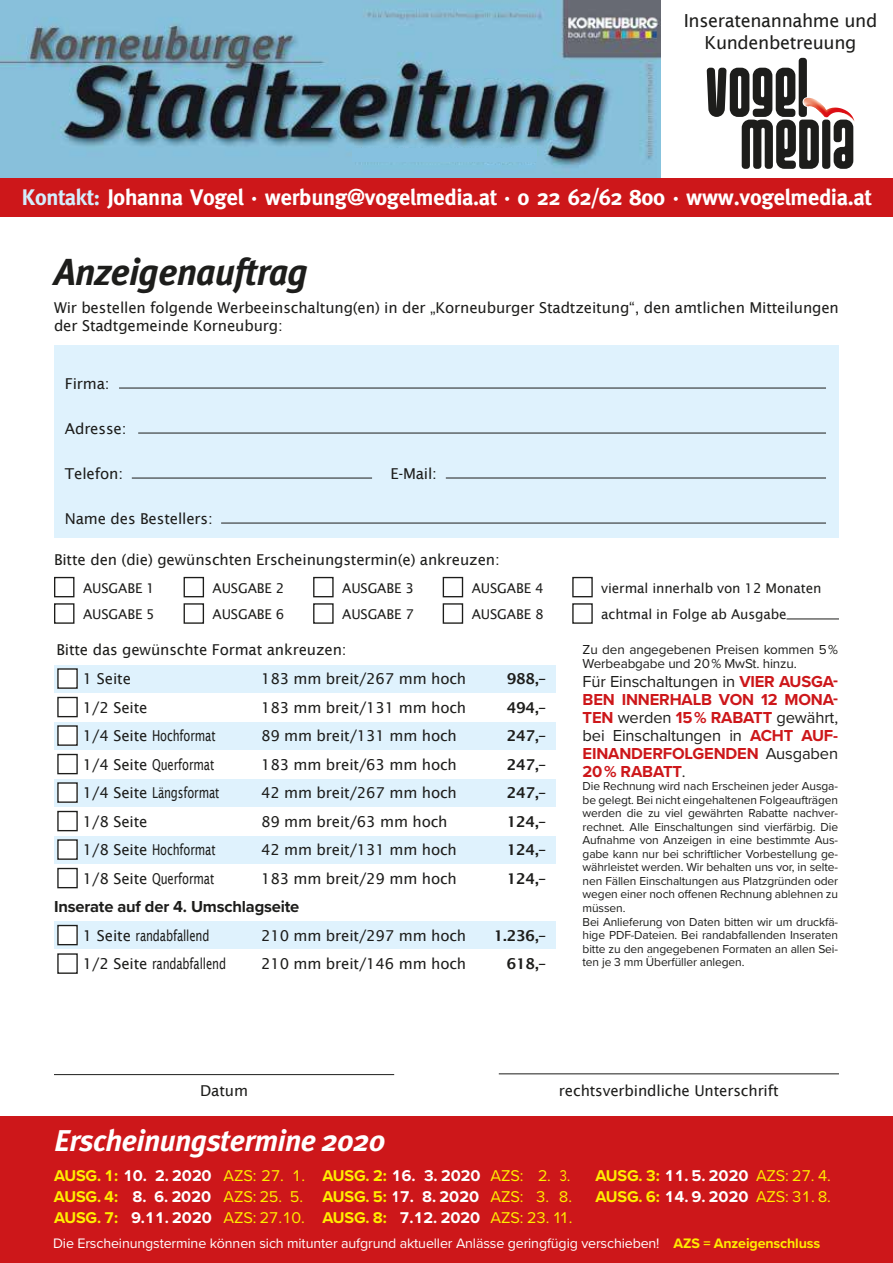
<style>
.page{position:relative;width:893px;height:1263px;background:#fff}
.page>*{position:absolute;margin:0;border:0;box-sizing:border-box;transform-origin:0 0}
.t1{font:italic 700 37.5px "Meta Plus";letter-spacing:-.02em;color:#1d1d1b}
.t2{font:italic 700 30px "Meta Plus";letter-spacing:-.02em;color:#fff}
.t3{font:700 22.5px "Meta";letter-spacing:-.01em;color:#fff}
.t4{font:18px/21.6px "Lucida Sans";letter-spacing:-.02em;color:#1d1d1b;text-align:center}
.t5{font:700 16.5px/18px "Proxima Nova";letter-spacing:-.01em;color:#cd171a;text-align:justify}
.t6{font:700 16.5px "Proxima Nova";letter-spacing:-.01em;color:#1d1d1b}
.t7{font:700 16.2px "Proxima Nova";letter-spacing:-.01em;color:#fff}
.t8{font:16.2px "Proxima Nova";letter-spacing:-.01em;color:#ffed00}
.t9{font:15px/29.5px "Lucida Sans";letter-spacing:-.01em;color:#1d1d1b}
.t10{font:600 15px "Lucida Sans";letter-spacing:-.01em;color:#1d1d1b}
.t11{font:14.25px "Proxima Nova";letter-spacing:-.01em;color:#fff}
.t12{font:13.5px "Lucida Sans";letter-spacing:-.01em;color:#1d1d1b}
.t13{font:13.5px/14.2px "Proxima Nova";letter-spacing:-.01em;color:#1d1d1b}
.t14{font:12px/13.5px "Proxima Nova";letter-spacing:-.01em;color:#1d1d1b}
.s1{color:#d4edfc}
.s2{font-weight:400;color:#1d1d1b}
.s3{color:#ffed00}
.s4{font-weight:400;color:#ffed00}
.s5{font-weight:700}
.s6{font-weight:700;color:#fff}
.s7{font-weight:700;color:#ffed00}
</style>
<div class="page">
<img style="left:0;top:0;width:661px;height:178px">
<svg style="left:707px;top:58px;width:146px;height:111px"></svg>
<img style="left:803px;top:98px;width:51px;height:24px">
<div style="left:0;top:178px;width:893px;height:38px;background:#cd171a"></div>
<div style="left:0;top:1116px;width:893px;height:147px;background:#cd171a"></div>
<hr style="left:54px;top:1074px;width:340px;height:1px;background:#1d1d1b">
<hr style="left:499px;top:1073px;width:340px;height:1px;background:#1d1d1b">
<div style="left:54px;top:665px;width:502px;height:27px;background:#dff2fd"></div>
<div style="left:54px;top:722px;width:502px;height:27px;background:#dff2fd"></div>
<div style="left:54px;top:779px;width:502px;height:27px;background:#dff2fd"></div>
<div style="left:54px;top:836px;width:502px;height:27px;background:#dff2fd"></div>
<div style="left:54px;top:921px;width:502px;height:27px;background:#dff2fd"></div>
<div style="left:58px;top:669px;width:19px;height:19px;background:#fff"></div>
<div style="left:57px;top:668px;width:21px;height:21px;border:1px solid #1d1d1b"></div>
<div style="left:57px;top:697px;width:21px;height:20px;border:1px solid #1d1d1b"></div>
<div style="left:58px;top:726px;width:19px;height:19px;background:#fff"></div>
<div style="left:57px;top:725px;width:21px;height:21px;border:1px solid #1d1d1b"></div>
<div style="left:57px;top:754px;width:21px;height:20px;border:1px solid #1d1d1b"></div>
<div style="left:58px;top:783px;width:19px;height:19px;background:#fff"></div>
<div style="left:57px;top:782px;width:21px;height:21px;border:1px solid #1d1d1b"></div>
<div style="left:57px;top:811px;width:21px;height:20px;border:1px solid #1d1d1b"></div>
<div style="left:58px;top:840px;width:19px;height:19px;background:#fff"></div>
<div style="left:57px;top:839px;width:21px;height:21px;border:1px solid #1d1d1b"></div>
<div style="left:57px;top:868px;width:21px;height:20px;border:1px solid #1d1d1b"></div>
<div style="left:58px;top:925px;width:19px;height:20px;background:#fff"></div>
<div style="left:57px;top:925px;width:21px;height:20px;border:1px solid #1d1d1b"></div>
<div style="left:57px;top:953px;width:21px;height:21px;border:1px solid #1d1d1b"></div>
<div style="left:54px;top:345px;width:785px;height:193px;background:#dff2fd"></div>
<hr style="left:119px;top:388px;width:707px;height:1px;background:#1d1d1b">
<hr style="left:138px;top:433px;width:688px;height:1px;background:#1d1d1b">
<hr style="left:132px;top:478px;width:240px;height:1px;background:#1d1d1b">
<hr style="left:221px;top:523px;width:605px;height:1px;background:#1d1d1b">
<hr style="left:446px;top:478px;width:380px;height:1px;background:#1d1d1b">
<div style="left:54px;top:577px;width:20px;height:20px;border:1px solid #1d1d1b"></div>
<div style="left:184px;top:577px;width:20px;height:20px;border:1px solid #1d1d1b"></div>
<div style="left:313px;top:577px;width:21px;height:20px;border:1px solid #1d1d1b"></div>
<div style="left:443px;top:577px;width:20px;height:20px;border:1px solid #1d1d1b"></div>
<div style="left:572px;top:577px;width:21px;height:20px;border:1px solid #1d1d1b"></div>
<div style="left:54px;top:603px;width:20px;height:21px;border:1px solid #1d1d1b"></div>
<div style="left:184px;top:603px;width:20px;height:21px;border:1px solid #1d1d1b"></div>
<div style="left:313px;top:603px;width:21px;height:21px;border:1px solid #1d1d1b"></div>
<div style="left:443px;top:603px;width:20px;height:21px;border:1px solid #1d1d1b"></div>
<div style="left:572px;top:603px;width:21px;height:21px;border:1px solid #1d1d1b"></div>
<hr style="left:786px;top:619px;width:53px;height:1px;background:#1d1d1b">
<div style="left:352px;top:148px;width:185px;height:14px;background:#86c1e0"></div>
<p class="t4" style="left:684px;top:10px;width:195px">Inseratenannahme und<br>Kundenbetreuung</p>
<h3 class="t3" style="left:22px;top:184px;width:851px"><span class="s1">Kontakt:</span> Johanna Vogel · werbung@vogelmedia.at · 0 22 62/62 800 · www.vogelmedia.at</h3>
<h1 class="t1" style="left:54px;top:250px;width:256px">Anzeigenauftrag</h1>
<p class="t9" style="left:54px;top:299px;width:786px;line-height:18px">Wir bestellen folgende Werbeeinschaltung(en) in der „Korneuburger Stadtzeitung“, den amtlichen Mitteilungen der Stadtgemeinde Korneuburg:</p>
<p class="t9" style="left:65px;top:369px;width:46px">Firma:</p>
<p class="t9" style="left:65px;top:414px;width:63px">Adresse:</p>
<p class="t9" style="left:65px;top:459px;width:60px">Telefon:</p>
<p class="t9" style="left:390px;top:459px;width:48px">E-Mail:</p>
<p class="t9" style="left:65px;top:504px;width:149px">Name des Bestellers:</p>
<p class="t9" style="left:54px;top:545px;width:447px">Bitte den (die) gewünschten Erscheinungstermin(e) ankreuzen:</p>
<p class="t12" style="left:83px;top:580px;width:73px">AUSGABE 1</p>
<p class="t12" style="left:213px;top:580px;width:73px">AUSGABE 2</p>
<p class="t12" style="left:342px;top:580px;width:73px">AUSGABE 3</p>
<p class="t12" style="left:472px;top:580px;width:73px">AUSGABE 4</p>
<p class="t12" style="left:601px;top:580px;width:222px">viermal innerhalb von 12 Monaten</p>
<p class="t12" style="left:83px;top:607px;width:73px">AUSGABE 5</p>
<p class="t12" style="left:213px;top:607px;width:73px">AUSGABE 6</p>
<p class="t12" style="left:342px;top:607px;width:73px">AUSGABE 7</p>
<p class="t12" style="left:472px;top:607px;width:73px">AUSGABE 8</p>
<p class="t12" style="left:601px;top:607px;width:187px">achtmal in Folge ab Ausgabe</p>
<p class="t9" style="left:83px;top:635px;width:265px;text-indent:-27px">Bitte das gewünschte Format ankreuzen:<br>1 Seite</p>
<p class="t9" style="left:261px;top:664px;width:207px">183 mm breit/267 mm hoch</p>
<p class="t10" style="left:507px;top:670px;width:41px">988,–</p>
<p class="t9" style="left:83px;top:693px;width:66px">1/2 Seite</p>
<p class="t9" style="left:261px;top:693px;width:207px">183 mm breit/131 mm hoch</p>
<p class="t10" style="left:507px;top:699px;width:41px">494,–</p>
<p class="t9" style="left:83px;top:721px;width:134px">1/4 Seite Hochformat</p>
<p class="t9" style="left:261px;top:721px;width:197px">89 mm breit/131 mm hoch</p>
<p class="t10" style="left:507px;top:727px;width:41px">247,–</p>
<p class="t9" style="left:83px;top:750px;width:133px">1/4 Seite Querformat</p>
<p class="t9" style="left:261px;top:750px;width:197px">183 mm breit/63 mm hoch</p>
<p class="t10" style="left:507px;top:756px;width:41px">247,–</p>
<p class="t9" style="left:83px;top:778px;width:138px">1/4 Seite Längsformat</p>
<p class="t9" style="left:261px;top:778px;width:197px">42 mm breit/267 mm hoch</p>
<p class="t10" style="left:507px;top:784px;width:41px">247,–</p>
<p class="t9" style="left:83px;top:807px;width:66px">1/8 Seite</p>
<p class="t9" style="left:261px;top:807px;width:188px">89 mm breit/63 mm hoch</p>
<p class="t10" style="left:507px;top:813px;width:41px">124,–</p>
<p class="t9" style="left:83px;top:835px;width:134px">1/8 Seite Hochformat</p>
<p class="t9" style="left:261px;top:835px;width:197px">42 mm breit/131 mm hoch</p>
<p class="t10" style="left:507px;top:841px;width:41px">124,–</p>
<p class="t9" style="left:83px;top:864px;width:133px">1/8 Seite Querformat</p>
<p class="t9" style="left:261px;top:864px;width:197px">183 mm breit/29 mm hoch</p>
<p class="t10" style="left:507px;top:870px;width:41px">124,–</p>
<p class="t6" style="left:54px;top:894px;width:247px">Inserate auf der 4. Umschlagseite</p>
<p class="t9" style="left:83px;top:921px;width:128px">1 Seite randabfallend</p>
<p class="t9" style="left:261px;top:921px;width:207px">210 mm breit/297 mm hoch</p>
<p class="t10" style="left:494px;top:927px;width:54px">1.236,–</p>
<p class="t9" style="left:83px;top:949px;width:145px">1/2 Seite randabfallend</p>
<p class="t9" style="left:261px;top:949px;width:207px">210 mm breit/146 mm hoch</p>
<p class="t10" style="left:507px;top:955px;width:41px">618,–</p>
<p class="t13" style="left:583px;top:642px;width:257px">Zu den angegebenen Preisen kommen 5 %<br>Werbeabgabe und 20 % MwSt. hinzu.</p>
<p class="t5" style="left:583px;top:672px;width:257px"><span class="s2">Für Einschaltungen in</span> VIER AUSGA-BEN INNERHALB VON 12 MONA-TEN <span class="s2">werden</span> 15 % RABATT <span class="s2">gewährt, bei Einschaltungen in</span> ACHT AUF-EINANDERFOLGENDEN <span class="s2">Ausgaben </span>20 % RABATT<span class="s2">.</span></p>
<p class="t14" style="left:583px;top:779px;width:257px">Die Rechnung wird nach Erscheinen jeder Ausga&shy;be gelegt. Bei nicht eingehaltenen Folgeaufträgen werden die zu viel gewährten Rabatte nachver&shy;rechnet. Alle Einschaltungen sind vierfärbig. Die Aufnahme von Anzeigen in eine bestimmte Aus&shy;gabe kann nur bei schriftlicher Vorbestellung ge&shy;währleistet werden. Wir behalten uns vor, in selte&shy;nen Fällen Einschaltungen aus Platzgründen oder wegen einer noch offenen Rechnung ablehnen zu müssen.<br>Bei Anlieferung von Daten bitten wir um druckfä&shy;hige PDF-Dateien. Bei randabfallenden Inseraten bitte zu den angegebenen Formaten an allen Sei&shy;ten je 3 mm Überfüller anlegen.</p>
<p class="t9" style="left:200px;top:1075px;width:49px">Datum</p>
<p class="t9" style="left:559px;top:1075px;width:221px">rechtsverbindliche Unterschrift</p>
<h2 class="t2" style="left:54px;top:1123px;width:333px">Erscheinungstermine 2020</h2>
<p class="t7" style="left:54px;top:1163px;width:518px"><span class="s3">AUSG. 1:</span> 10. 2. 2020 <span class="s4">AZS: 27. 1.</span> <span class="s3">AUSG. 2:</span> 16. 3. 2020 <span class="s4">AZS: 2. 3.</span></p>
<p class="t7" style="left:595px;top:1163px;width:237px"><span class="s3">AUSG. 3:</span> 11. 5. 2020 <span class="s4">AZS: 27. 4.</span></p>
<p class="t7" style="left:54px;top:1184px;width:520px"><span class="s3">AUSG. 4:</span> 8. 6. 2020 <span class="s4">AZS: 25. 5.</span> <span class="s3">AUSG. 5:</span> 17. 8. 2020 <span class="s4">AZS: 3. 8.</span></p>
<p class="t7" style="left:595px;top:1184px;width:237px"><span class="s3">AUSG. 6:</span> 14. 9. 2020 <span class="s4">AZS: 31. 8.</span></p>
<p class="t8" style="left:54px;top:1205px;width:520px"><span class="s5">AUSG. 7:</span> <span class="s6">9.11. 2020</span> AZS: 27.10. <span class="s5">AUSG. 8:</span> <span class="s6">7.12. 2020</span> AZS: 23. 11.</p>
<p class="t11" style="left:53px;top:1233px;width:769px">Die Erscheinungstermine können sich mitunter aufgrund aktueller Anlässe geringfügig verschieben! <span class="s7">AZS = Anzeigenschluss</span></p>
</div>
